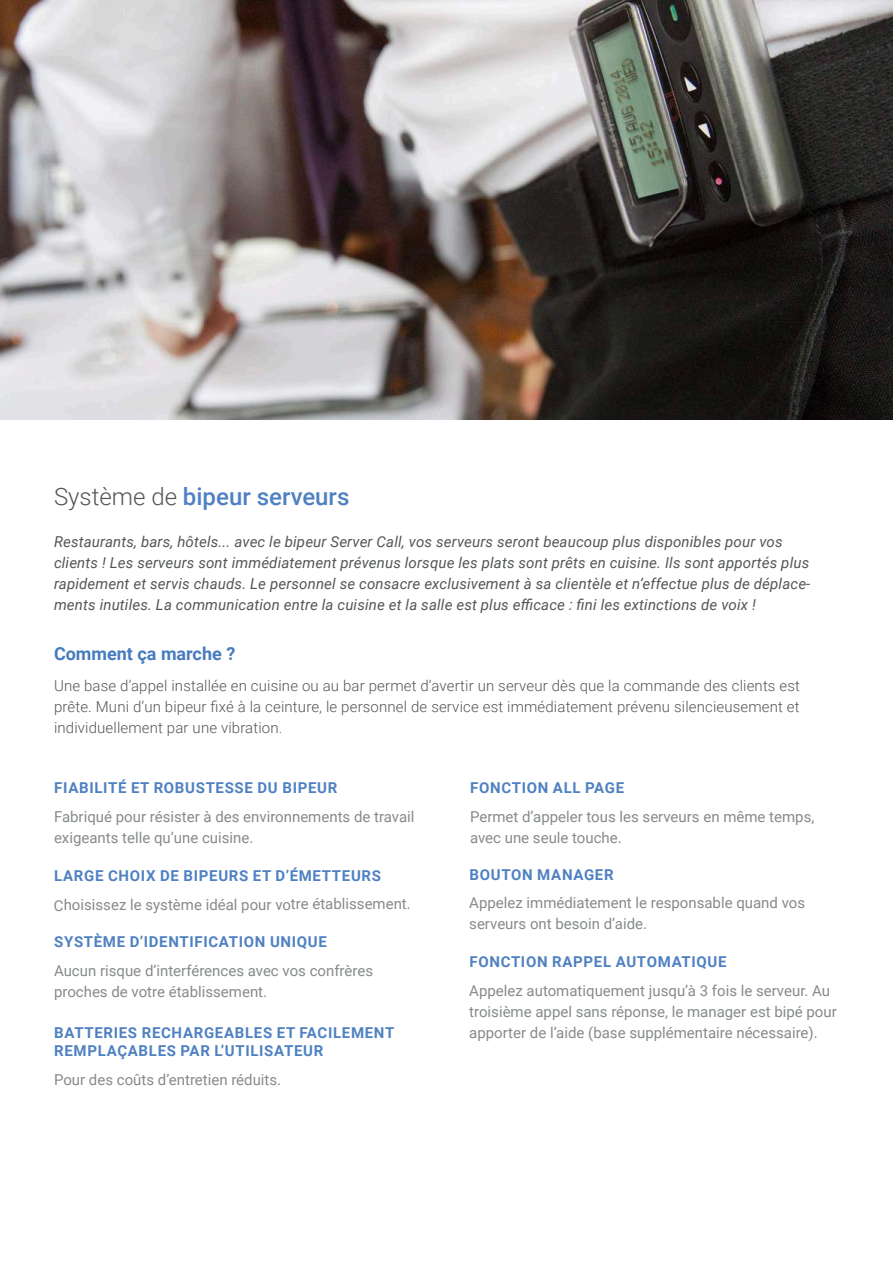
<style>
.page{position:relative;width:893px;height:1263px;background:#fff}
.page>*{position:absolute;margin:0;border:0;box-sizing:border-box;transform-origin:0 0}
.t1{font:500 24px "Roboto";color:#4f81c2}
.t2{font:700 18px "Roboto";color:#467bbf}
.t3{font:15px/21px "Roboto";color:#868a8b}
.t4{font:italic 15px/21px "Roboto";letter-spacing:.01em;color:#535658}
.t5{font:300 15px/21px "Roboto";letter-spacing:.01em;color:#535557;text-align:justify}
.t6{font:700 15px/18px "Roboto";letter-spacing:.045em;color:#4f81c2}
.s1{font-weight:300;color:#535557}
</style>
<div class="page">
<img style="left:0;top:0;width:893px;height:420px">
<h1 class="t1" style="left:54px;top:480px;width:297px"><span class="s1">Système de</span> bipeur serveurs</h1>
<p class="t4" style="left:54px;top:531px;width:758px">Restaurants, bars, hôtels... avec le bipeur Server Call, vos serveurs seront beaucoup plus disponibles pour vos clients ! Les serveurs sont immédiatement prévenus lorsque les plats sont prêts en cuisine. Ils sont apportés plus rapidement et servis chauds. Le personnel se consacre exclusivement à sa clientèle et n’effectue plus de déplace&shy;ments inutiles. La communication entre la cuisine et la salle est plus efficace : fini les extinctions de voix !</p>
<p class="t2" style="left:54px;top:641px;width:183px">Comment ça marche ?</p>
<p class="t5" style="left:54px;top:674px;width:747px">Une base d’appel installée en cuisine ou au bar permet d’avertir un serveur dès que la commande des clients est prête. Muni d’un bipeur fixé à la ceinture, le personnel de service est immédiatement prévenu silencieusement et individuellement par une vibration.</p>
<p class="t6" style="left:54px;top:778px;width:285px">FIABILITÉ ET ROBUSTESSE DU BIPEUR</p>
<p class="t3" style="left:54px;top:805px;width:362px">Fabriqué pour résister à des environnements de travail exigeants telle qu’une cuisine.</p>
<p class="t6" style="left:54px;top:866px;width:328px">LARGE CHOIX DE BIPEURS ET D’ÉMETTEURS</p>
<p class="t3" style="left:54px;top:893px;width:358px">Choisissez le système idéal pour votre établissement.</p>
<p class="t6" style="left:54px;top:932px;width:274px">SYSTÈME D’IDENTIFICATION UNIQUE</p>
<p class="t3" style="left:54px;top:960px;width:321px">Aucun risque d’interférences avec vos confrères proches de votre établissement.</p>
<p class="t6" style="left:54px;top:1023px;width:342px">BATTERIES RECHARGEABLES ET FACILEMENT<br>REMPLAÇABLES PAR L’UTILISATEUR</p>
<p class="t3" style="left:54px;top:1069px;width:229px">Pour des coûts d’entretien réduits.</p>
<p class="t6" style="left:470px;top:778px;width:155px">FONCTION ALL PAGE</p>
<p class="t3" style="left:470px;top:806px;width:346px">Permet d’appeler tous les serveurs en même temps, avec une seule touche.</p>
<p class="t6" style="left:469px;top:865px;width:146px">BOUTON MANAGER</p>
<p class="t3" style="left:469px;top:892px;width:337px">Appelez immédiatement le responsable quand vos serveurs ont besoin d’aide.</p>
<p class="t6" style="left:469px;top:952px;width:259px">FONCTION RAPPEL AUTOMATIQUE</p>
<p class="t3" style="left:469px;top:980px;width:369px">Appelez automatiquement jusqu’à 3 fois le serveur. Au troisième appel sans réponse, le manager est bipé pour apporter de l’aide (base supplémentaire nécessaire).</p>
</div>
